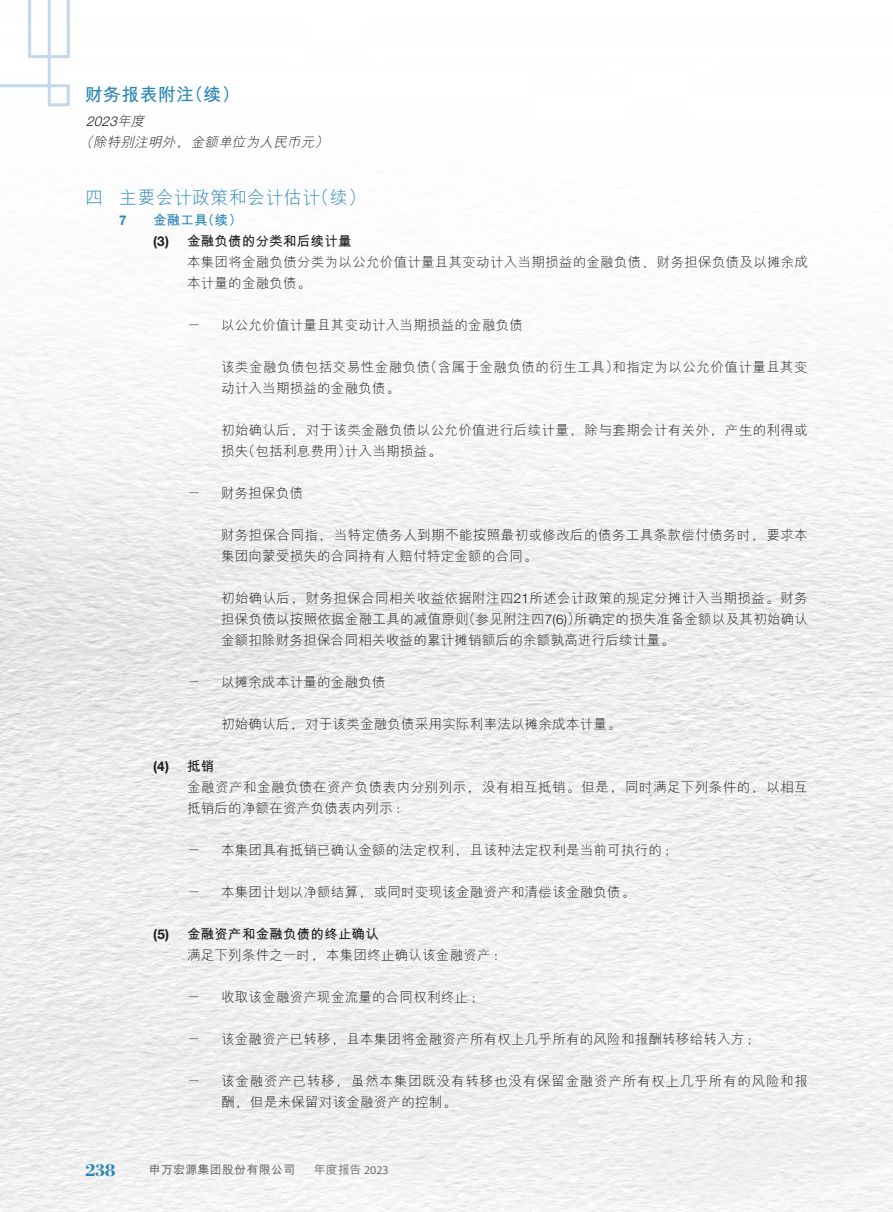
<style>
.page{position:relative;width:893px;height:1212px;background:#fff}
.page>*{position:absolute;margin:0;border:0;box-sizing:border-box;transform-origin:0 0}
.t1{font:300 18px "M Hei PRC";letter-spacing:.015em;color:#2985b5}
.t2{font:700 18px "M Hei PRC";letter-spacing:.01em;color:#2985b5}
.t3{font:700 18px "Bodoni Std";color:#2985b5}
.t4{font:300 13.5px/21px "M Hei PRC";letter-spacing:.015em;color:#1c1c1b}
.t5{font:300 13.5px/21px "M Hei PRC";letter-spacing:.035em;color:#1c1c1b}
.t6{font:300 13.5px/21px "M Hei PRC";letter-spacing:.06em;color:#1c1c1b}
.t7{font:italic 300 13.5px "M Hei PRC";color:#1c1c1b}
.t8{font:700 13.5px "M Hei PRC";letter-spacing:.015em;color:#1c1c1b}
.t9{font:700 13.5px "M Hei PRC";color:#2985b5}
.t10{font:italic 300 13.5px "Helvetica Neue LT Std";color:#1c1c1b}
.t11{font:700 13.5px "Helvetica Neue LT Std";color:#1c1c1b}
.t12{font:700 13.5px "Helvetica Neue LT Std";color:#2985b5}
.t13{font:700 12px "M Hei PRC";letter-spacing:.015em;color:#6f6f6f}
.t14{font:500 12px "M Hei PRC";color:#6f6f6f}
.s1{font-family:"M Hei PRC"}
.s2{font-family:"Helvetica Neue LT Std"}
.s3{font-family:"Helvetica Neue LT Std";font-weight:700}
.s4{font-weight:700}
.s5{font-family:"Myriad Pro";font-weight:400}
</style>
<div class="page">
<img style="left:0;top:259px;width:893px;height:953px">
<svg style="left:0;top:0;width:70px;height:107px"></svg>
<h1 class="t2" style="left:85px;top:85px;width:156px">财务报表附注（续）</h1>
<p class="t10" style="left:86px;top:113px;width:63px">2023<span class="s1">年度</span></p>
<p class="t7" style="left:79px;top:135px;width:253px">（除特别注明外，金额单位为人民币元）</p>
<h1 class="t1" style="left:85px;top:189px;width:282px">四 主要会计政策和会计估计（续）</h1>
<p class="t12" style="left:119px;top:212px;width:9px">7</p>
<p class="t9" style="left:153px;top:213px;width:91px">金融工具（续）</p>
<p class="t8" style="left:153px;top:234px;width:200px"><span class="s2">(3)</span> 金融负债的分类和后续计量</p>
<p class="t4" style="left:187px;top:252px;width:622px">本集团将金融负债分类为以公允价值计量且其变动计入当期损益的金融负债、财务担保负债及以摊余成</p>
<p class="t4" style="left:187px;top:273px;width:127px">本计量的金融负债。</p>
<p class="t4" style="left:187px;top:315px;width:15px">－</p>
<p class="t4" style="left:221px;top:315px;width:303px">以公允价值计量且其变动计入当期损益的金融负债</p>
<p class="t5" style="left:221px;top:357px;width:588px">该类金融负债包括交易性金融负债（含属于金融负债的衍生工具）和指定为以公允价值计量且其变动计入当期损益的金融负债。</p>
<p class="t4" style="left:221px;top:420px;width:588px">初始确认后，对于该类金融负债以公允价值进行后续计量，除与套期会计有关外，产生的利得或损失（包括利息费用）计入当期损益。</p>
<p class="t4" style="left:187px;top:483px;width:15px">－</p>
<p class="t4" style="left:221px;top:483px;width:84px">财务担保负债</p>
<p class="t4" style="left:221px;top:525px;width:588px">财务担保合同指，当特定债务人到期不能按照最初或修改后的债务工具条款偿付债务时，要求本集团向蒙受损失的合同持有人赔付特定金额的合同。</p>
<p class="t4" style="left:221px;top:588px;width:588px;text-align:justify">初始确认后，财务担保合同相关收益依据附注四<span class="s2">21</span>所述会计政策的规定分摊计入当期损益。财务担保负债以按照依据金融工具的减值原则（参见附注四<span class="s2">7(6)</span>）所确定的损失准备金额以及其初始确认金额扣除财务担保合同相关收益的累计摊销额后的余额孰高进行后续计量。</p>
<p class="t4" style="left:187px;top:672px;width:15px">－</p>
<p class="t4" style="left:221px;top:672px;width:166px">以摊余成本计量的金融负债</p>
<p class="t4" style="left:221px;top:714px;width:403px">初始确认后，对于该类金融负债采用实际利率法以摊余成本计量。</p>
<p class="t11" style="left:153px;top:758px;width:63px">(4) <span class="s1">抵销</span></p>
<p class="t5" style="left:187px;top:777px;width:622px">金融资产和金融负债在资产负债表内分别列示，没有相互抵销。但是，同时满足下列条件的，以相互抵销后的净额在资产负债表内列示：</p>
<p class="t4" style="left:187px;top:840px;width:15px">－</p>
<p class="t4" style="left:221px;top:840px;width:459px">本集团具有抵销已确认金额的法定权利，且该种法定权利是当前可执行的；</p>
<p class="t4" style="left:187px;top:882px;width:15px">－</p>
<p class="t4" style="left:221px;top:882px;width:417px">本集团计划以净额结算，或同时变现该金融资产和清偿该金融负债。</p>
<p class="t4" style="left:187px;top:924px;width:322px;text-indent:-34px"><span class="s3">(5)</span> <span class="s4">金融资产和金融负债的终止确认<br></span>满足下列条件之一时，本集团终止确认该金融资产：</p>
<p class="t4" style="left:187px;top:987px;width:15px">－</p>
<p class="t4" style="left:221px;top:987px;width:266px">收取该金融资产现金流量的合同权利终止；</p>
<p class="t4" style="left:187px;top:1029px;width:15px">－</p>
<p class="t4" style="left:221px;top:1029px;width:542px">该金融资产已转移，且本集团将金融资产所有权上几乎所有的风险和报酬转移给转入方；</p>
<p class="t4" style="left:187px;top:1071px;width:15px">－</p>
<p class="t6" style="left:221px;top:1071px;width:588px">该金融资产已转移，虽然本集团既没有转移也没有保留金融资产所有权上几乎所有的风险和报酬，但是未保留对该金融资产的控制。</p>
<h1 class="t3" style="left:85px;top:1159px;width:32px">238</h1>
<p class="t13" style="left:149px;top:1164px;width:148px">申万宏源集团股份有限公司</p>
<p class="t14" style="left:314px;top:1164px;width:76px">年度报告 <span class="s5">2023</span></p>
</div>
